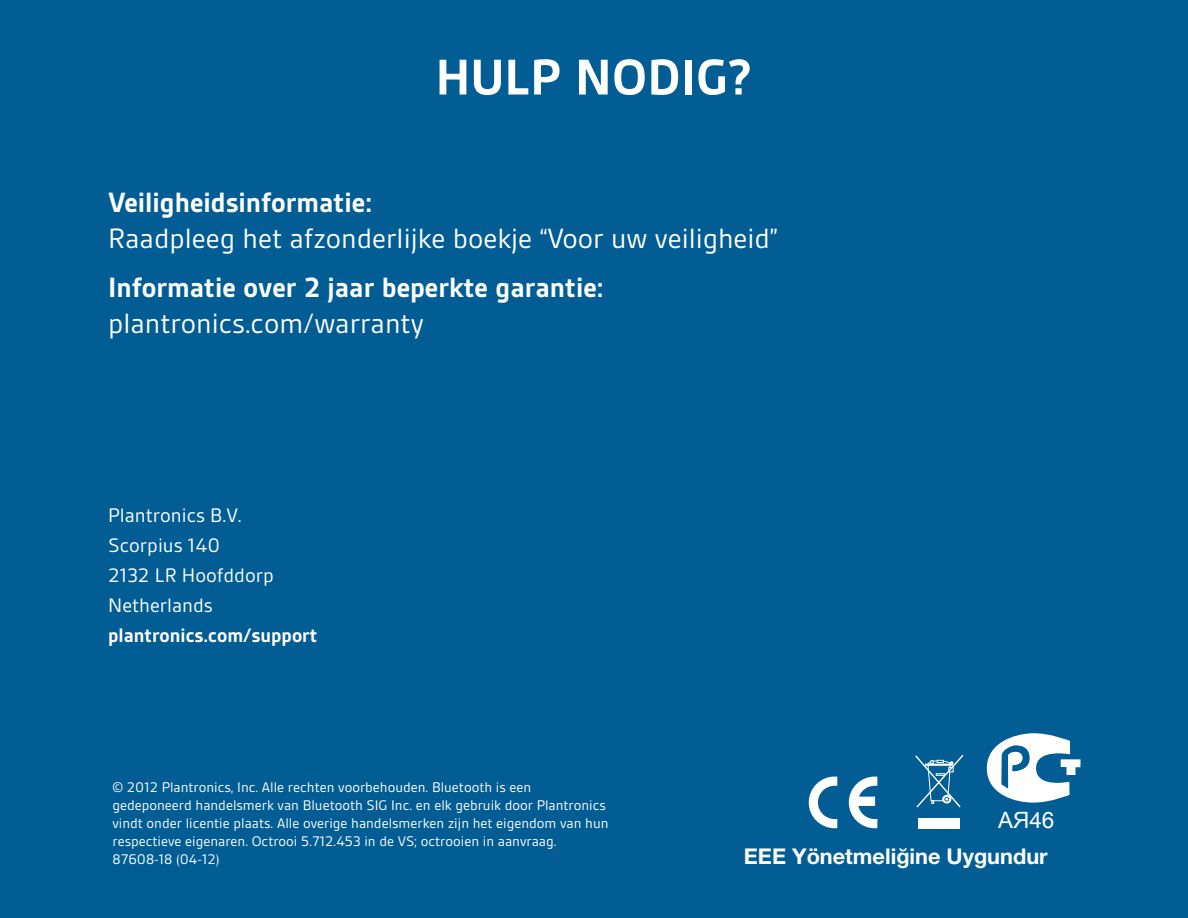
<style>
.page{position:relative;width:1188px;height:918px;background:#015d93}
.page>*{position:absolute;margin:0;border:0;box-sizing:border-box;transform-origin:0 0}
.t1{font:700 54px "Gesta";color:#fff}
.t2{font:30px "Gesta";color:#fff}
.t3{font:700 30px "Gesta";color:#fff}
.t4{font:22.5px "Arial Unicode";color:#fff}
.t5{font:700 21.75px "Helvetica Neue CELT";color:#fff}
.t6{font:21px/30px "Gesta";color:#fff}
.t7{font:700 21px "Gesta";color:#fff}
.t8{font:15px/18px "Gesta";color:#fff}
</style>
<div class="page">
<svg style="left:809px;top:777px;width:28px;height:51px"></svg>
<svg style="left:849px;top:777px;width:28px;height:51px"></svg>
<svg style="left:987px;top:733px;width:94px;height:70px"></svg>
<div style="left:918px;top:818px;width:42px;height:10px;background:#fff"></div>
<svg style="left:915px;top:754px;width:49px;height:54px"></svg>
<h1 class="t1" style="left:435px;top:49px;width:319px">HULP NODIG?</h1>
<h2 class="t3" style="left:108px;top:186px;width:266px">Veiligheidsinformatie:</h2>
<h2 class="t2" style="left:108px;top:222px;width:671px">Raadpleeg het afzonderlijke boekje “Voor uw veiligheid”</h2>
<h2 class="t3" style="left:108px;top:272px;width:492px">Informatie over 2 jaar beperkte garantie:</h2>
<h2 class="t2" style="left:108px;top:308px;width:318px">plantronics.com/warranty</h2>
<h3 class="t6" style="left:108px;top:500px;width:167px">Plantronics B.V.<br>Scorpius 140<br>2132 LR Hoofddorp<br>Netherlands</h3>
<h3 class="t7" style="left:108px;top:624px;width:211px">plantronics.com/support</h3>
<p class="t8" style="left:112px;top:778px;width:498px">© 2012 Plantronics, Inc. Alle rechten voorbehouden. Bluetooth is een gedeponeerd handelsmerk van Bluetooth SIG Inc. en elk gebruik door Plantronics vindt onder licentie plaats. Alle overige handelsmerken zijn het eigendom van hun respectieve eigenaren. Octrooi 5.712.453 in de VS; octrooien in aanvraag.<br>87608-18 (04-12)</p>
<h3 class="t4" style="left:998px;top:804px;width:58px">AЯ46</h3>
<h3 class="t5" style="left:744px;top:843px;width:305px">EEE Yönetmeliğine Uygundur</h3>
</div>
